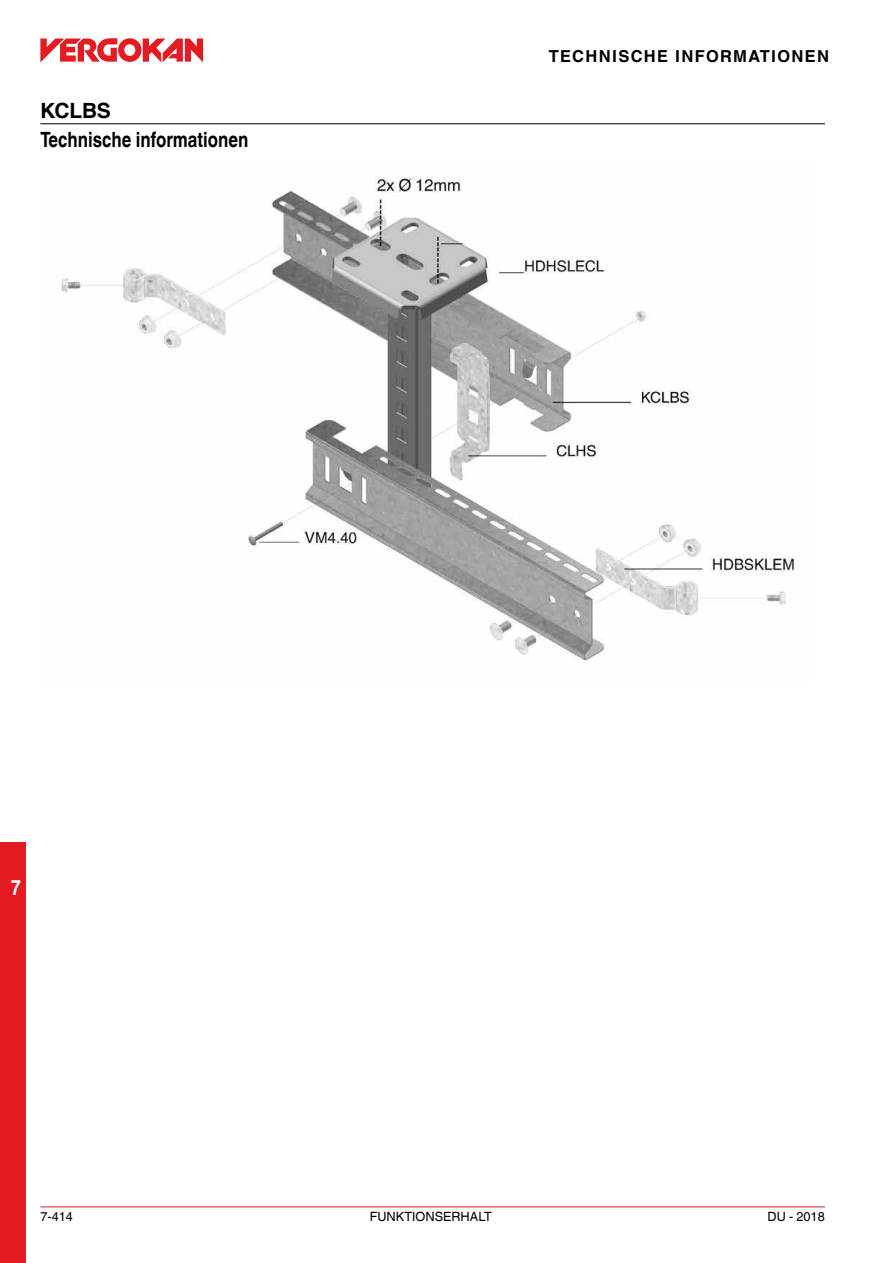
<style>
.page{position:relative;width:893px;height:1263px;background:#fff}
.page>*{position:absolute;margin:0;border:0;box-sizing:border-box;transform-origin:0 0}
.t1{font:700 21px/29.5px "Helvetica Linotype";color:#000}
.t2{font:700 21px "Helvetica Linotype";color:#fff;scale:.85 1}
.t3{font:700 16.5px "Helvetica Linotype";letter-spacing:.08em;color:#000}
.t4{font:12.75px "Helvetica Linotype";color:#000}
</style>
<div class="page">
<svg style="left:40px;top:38px;width:163px;height:24px"></svg>
<hr style="left:40px;top:1206px;width:785px;height:1px;background:#e31b23">
<div style="left:0;top:842px;width:26px;height:421px;background:#e31b23"></div>
<hr style="left:40px;top:123px;width:785px;height:1px;background:#000">
<img style="left:61px;top:175px;width:734px;height:486px">
<p class="t1" style="left:40px;top:96px;width:209px">KCLBS<br>Technische informationen</p>
<p class="t3" style="left:549px;top:46px;width:282px">TECHNISCHE INFORMATIONEN</p>
<p class="t2" style="left:11px;top:876px;width:14px">7</p>
<p class="t4" style="left:40px;top:1209px;width:34px">7-414</p>
<p class="t4" style="left:370px;top:1209px;width:123px">FUNKTIONSERHALT</p>
<p class="t4" style="left:768px;top:1209px;width:59px">DU - 2018</p>
</div>
